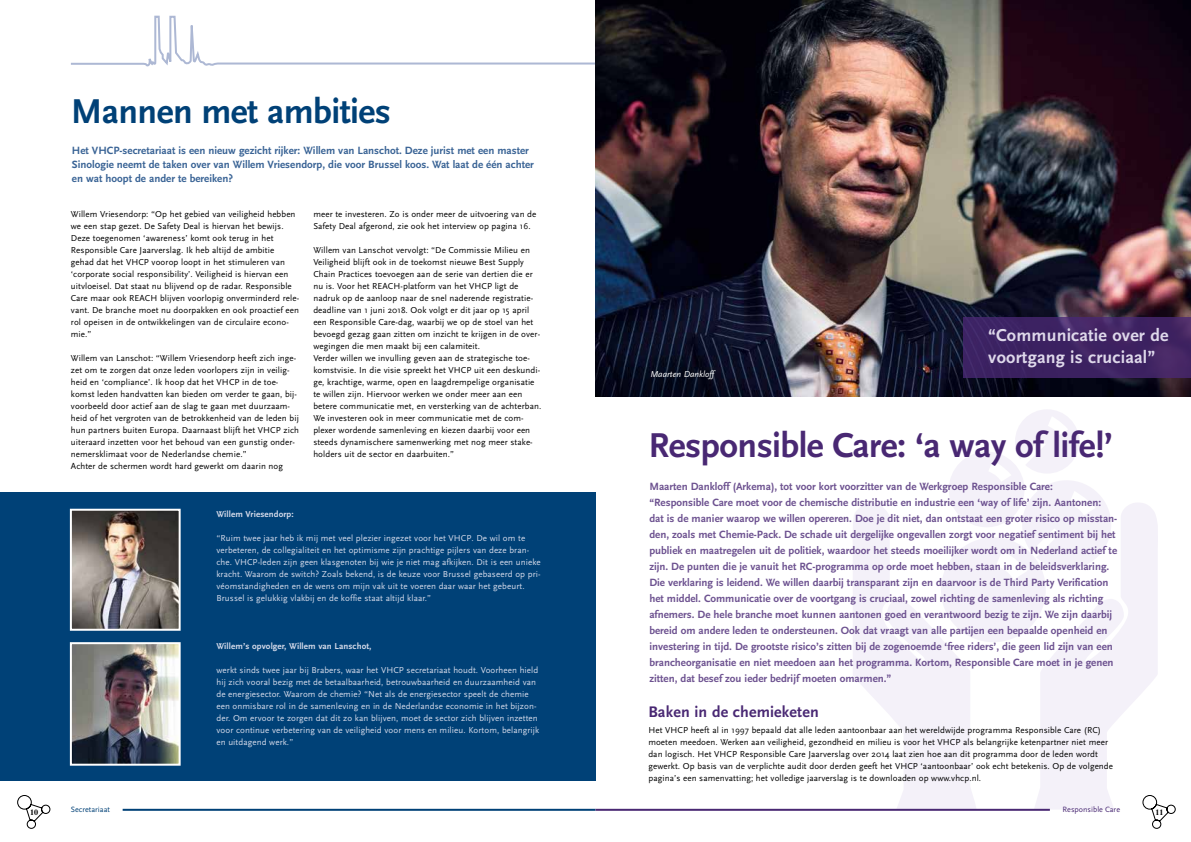
<style>
.page{position:relative;width:1191px;height:842px;background:#fff}
.page>*{position:absolute;margin:0;border:0;box-sizing:border-box;transform-origin:0 0}
.t1{font:700 36px "AD Scala Sans";letter-spacing:-.015em;color:#492873}
.t2{font:700 36px "AD Scala Sans";letter-spacing:-.015em;color:#004177}
.t3{font:700 18px/22px "AD Scala Sans";letter-spacing:.01em;color:#ded8ea}
.t4{font:700 16px "AD Scala Sans";letter-spacing:.01em;color:#492873}
.t5{font:700 11px/16px "AD Scala Sans";color:#6d5290}
.t6{font:700 11px/14px "AD Scala Sans";color:#396395}
.t7{font:9px/12px "AD Scala Sans Romein";letter-spacing:.01em;color:#000}
.t8{font:9px/12px "AD Scala Sans Romein";letter-spacing:.01em;color:#d5daea}
.t9{font:700 9px "AD Scala Sans";letter-spacing:.01em;color:#d5daea}
.t10{font:italic 9px "AD Scala Sans";color:#fff}
.t11{font:8px "AD Scala Sans Romein";color:#492873}
.t12{font:8px "AD Scala Sans Romein";color:#004177}
.t13{font:700 8px "Times New Roman MT Std";color:#000}
</style>
<div class="page">
<div style="left:1015px;top:409px;width:64px;height:65px;background:#f1edf7;border-radius:50%"></div>
<div style="left:948px;top:452px;width:76px;height:75px;background:#f1edf7;border-radius:50%"></div>
<div style="left:1022px;top:480px;width:89px;height:89px;background:#f1edf7;border-radius:50%"></div>
<svg style="left:852px;top:502px;width:124px;height:307px"></svg>
<div style="left:941px;top:537px;width:104px;height:105px;background:#f1edf7;border-radius:50%"></div>
<svg style="left:1020px;top:417px;width:48px;height:49px"></svg>
<svg style="left:989px;top:460px;width:22px;height:22px"></svg>
<div style="left:0;top:493px;width:595px;height:288px;background:#004177"></div>
<img style="left:73px;top:512px;width:105px;height:116px">
<div style="left:70px;top:509px;width:111px;height:122px;border:2px solid #fff"></div>
<img style="left:73px;top:645px;width:105px;height:118px">
<div style="left:70px;top:642px;width:111px;height:124px;border:2px solid #fff"></div>
<svg style="left:17px;top:795px;width:33px;height:33px"></svg>
<svg style="left:996px;top:491px;width:179px;height:337px"></svg>
<hr style="left:123px;top:809px;width:472px;height:2px;background:#004177">
<svg style="left:71px;top:15px;width:524px;height:52px"></svg>
<hr style="left:595px;top:809px;width:455px;height:2px;background:#492873">
<img style="left:595px;top:0;width:596px;height:397px">
<div style="left:963px;top:317px;width:228px;height:60px;background:linear-gradient(to right,#3b2263,#432563)"></div>
<h1 class="t2" style="left:71px;top:92px;width:322px">Mannen met ambities</h1>
<p class="t6" style="left:72px;top:144px;width:463px">Het VHCP-secretariaat is een nieuw gezicht rijker: Willem van Lanschot. Deze jurist met een master<br>Sinologie neemt de taken over van Willem Vriesendorp, die voor Brussel koos. Wat laat de één achter en wat hoopt de ander te bereiken?</p>
<p class="t7" style="left:71px;top:208px;width:230px">Willem Vriesendorp: “Op het gebied van veiligheid hebben we een stap gezet. De Safety Deal is hiervan het bewijs.<br>Deze toegenomen ‘awareness’ komt ook terug in het Responsible Care Jaarverslag. Ik heb altijd de ambitie gehad dat het VHCP voorop loopt in het stimuleren van ‘corporate social responsibility’. Veiligheid is hiervan een uitvloeisel. Dat staat nu blijvend op de radar. Responsible Care maar ook REACH blijven voorlopig onverminderd rele&shy;vant. De branche moet nu doorpakken en ook proactief een rol opeisen in de ontwikkelingen van de circulaire econo&shy;mie.”</p>
<p class="t7" style="left:71px;top:352px;width:229px">Willem van Lanschot: “Willem Vriesendorp heeft zich inge&shy;zet om te zorgen dat onze leden voorlopers zijn in veilig&shy;heid en ‘compliance’. Ik hoop dat het VHCP in de toe&shy;komst leden handvatten kan bieden om verder te gaan, bij&shy;voorbeeld door actief aan de slag te gaan met duurzaam&shy;heid of het vergroten van de betrokkenheid van de leden bij hun partners buiten Europa. Daarnaast blijft het VHCP zich uiteraard inzetten voor het behoud van een gunstig onder&shy;nemersklimaat voor de Nederlandse chemie.”<br>Achter de schermen wordt hard gewerkt om daarin nog</p>
<p class="t7" style="left:313px;top:208px;width:225px">meer te investeren. Zo is onder meer de uitvoering van de<br>Safety Deal afgerond, zie ook het interview op pagina 16.</p>
<p class="t7" style="left:313px;top:244px;width:229px">Willem van Lanschot vervolgt: “De Commissie Milieu en Veiligheid blijft ook in de toekomst nieuwe Best Supply Chain Practices toevoegen aan de serie van dertien die er nu is. Voor het REACH-platform van het VHCP ligt de nadruk op de aanloop naar de snel naderende registratie&shy;deadline van 1 juni 2018. Ook volgt er dit jaar op 15 april een Responsible Care-dag, waarbij we op de stoel van het bevoegd gezag gaan zitten om inzicht te krijgen in de over&shy;wegingen die men maakt bij een calamiteit.<br>Verder willen we invulling geven aan de strategische toe&shy;komstvisie. In die visie spreekt het VHCP uit een deskundi&shy;ge, krachtige, warme, open en laagdrempelige organisatie te willen zijn. Hiervoor werken we onder meer aan een betere communicatie met, en versterking van de achterban.<br>We investeren ook in meer communicatie met de com&shy;plexer wordende samenleving en kiezen daarbij voor een steeds dynamischere samenwerking met nog meer stake&shy;holders uit de sector en daarbuiten.”</p>
<p class="t9" style="left:216px;top:509px;width:79px">Willem Vriesendorp:</p>
<p class="t8" style="left:216px;top:532px;width:326px">“Ruim twee jaar heb ik mij met veel plezier ingezet voor het VHCP. De wil om te verbeteren, de collegialiteit en het optimisme zijn prachtige pijlers van deze bran&shy;che. VHCP-leden zijn geen klasgenoten bij wie je niet mag afkijken. Dit is een unieke kracht. Waarom de switch? Zoals bekend, is de keuze voor Brussel gebaseerd op pri&shy;véomstandigheden en de wens om mijn vak uit te voeren daar waar het gebeurt.<br>Brussel is gelukkig vlakbij en de koffie staat altijd klaar.”</p>
<p class="t9" style="left:216px;top:641px;width:157px">Willem’s opvolger, Willem van Lanschot,</p>
<p class="t8" style="left:216px;top:664px;width:324px">werkt sinds twee jaar bij Brabers, waar het VHCP secretariaat houdt. Voorheen hield hij zich vooral bezig met de betaalbaarheid, betrouwbaarheid en duurzaamheid van de energiesector. Waarom de chemie? “Net als de energiesector speelt de chemie een onmisbare rol in de samenleving en in de Nederlandse economie in het bijzon&shy;der. Om ervoor te zorgen dat dit zo kan blijven, moet de sector zich blijven inzetten voor continue verbetering van de veiligheid voor mens en milieu. Kortom, belangrijk en uitdagend werk.”</p>
<p class="t10" style="left:650px;top:369px;width:65px">Maarten Dankloff</p>
<h2 class="t3" style="left:988px;top:324px;width:182px">“Communicatie over de voortgang is cruciaal”</h2>
<h1 class="t1" style="left:648px;top:426px;width:466px">Responsible Care: ‘a way of life!’</h1>
<p class="t5" style="left:649px;top:479px;width:469px">Maarten Dankloff (Arkema), tot voor kort voorzitter van de Werkgroep Responsible Care:<br>“Responsible Care moet voor de chemische distributie en industrie een ‘way of life’ zijn. Aantonen: dat is de manier waarop we willen opereren. Doe je dit niet, dan ontstaat een groter risico op misstan&shy;den, zoals met Chemie-Pack. De schade uit dergelijke ongevallen zorgt voor negatief sentiment bij het publiek en maatregelen uit de politiek, waardoor het steeds moeilijker wordt om in Nederland actief te zijn. De punten die je vanuit het RC-programma op orde moet hebben, staan in de beleidsverklaring.<br>Die verklaring is leidend. We willen daarbij transparant zijn en daarvoor is de Third Party Verification het middel. Communicatie over de voortgang is cruciaal, zowel richting de samenleving als richting afnemers. De hele branche moet kunnen aantonen goed en verantwoord bezig te zijn. We zijn daarbij bereid om andere leden te ondersteunen. Ook dat vraagt van alle partijen een bepaalde openheid en investering in tijd. De grootste risico’s zitten bij de zogenoemde ‘free riders’, die geen lid zijn van een brancheorganisatie en niet meedoen aan het programma. Kortom, Responsible Care moet in je genen zitten, dat besef zou ieder bedrijf moeten omarmen.”</p>
<h3 class="t4" style="left:648px;top:704px;width:172px">Baken in de chemieketen</h3>
<p class="t7" style="left:648px;top:724px;width:466px">Het VHCP heeft al in 1997 bepaald dat alle leden aantoonbaar aan het wereldwijde programma Responsible Care (RC) moeten meedoen. Werken aan veiligheid, gezondheid en milieu is voor het VHCP als belangrijke ketenpartner niet meer dan logisch. Het VHCP Responsible Care Jaarverslag over 2014 laat zien hoe aan dit programma door de leden wordt gewerkt. Op basis van de verplichte audit door derden geeft het VHCP ‘aantoonbaar’ ook echt betekenis. Op de volgende pagina’s een samenvatting; het volledige jaarverslag is te downloaden op www.vhcp.nl.</p>
<p class="t12" style="left:71px;top:805px;width:41px">Secretariaat</p>
<p class="t11" style="left:1062px;top:805px;width:59px">Responsible Care</p>
<p class="t13" style="left:30px;top:808px;width:9px">10</p>
<p class="t13" style="left:1155px;top:808px;width:9px">11</p>
</div>
